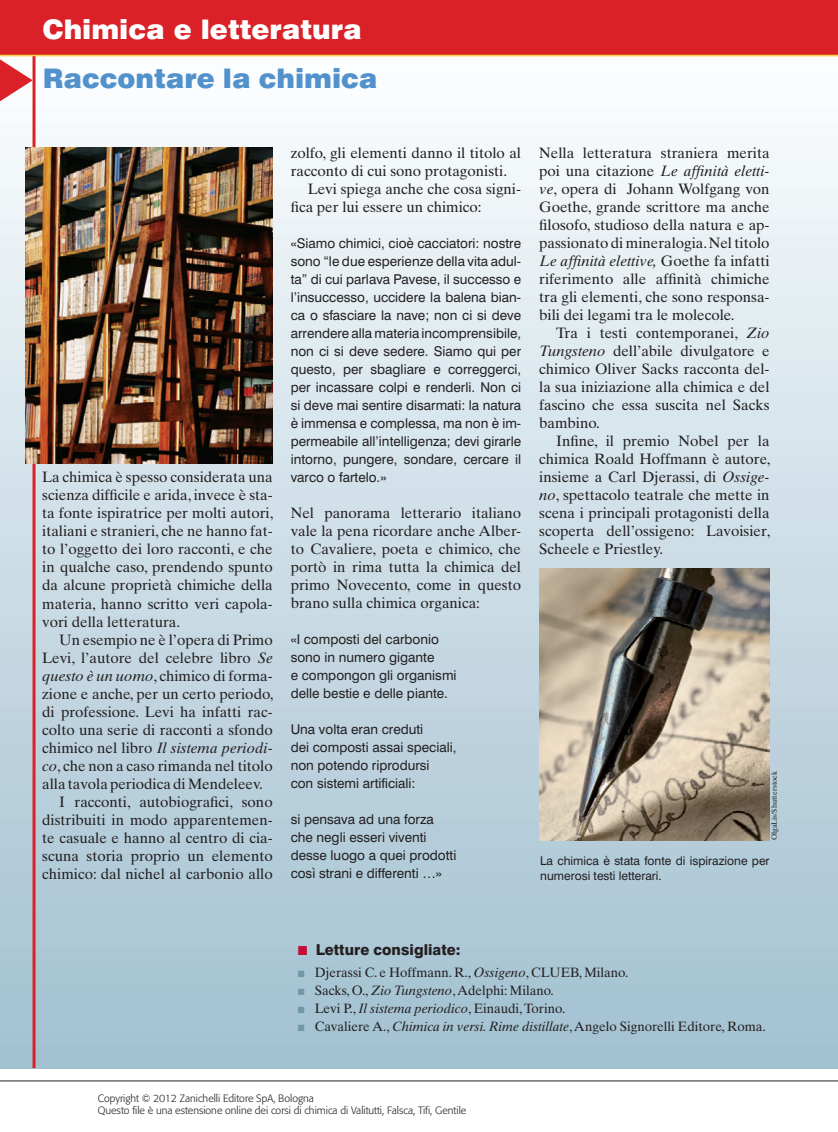
<style>
.page{position:relative;width:838px;height:1132px;background:#fff}
.page>*{position:absolute;margin:0;border:0;box-sizing:border-box;transform-origin:0 0}
.t1{font:900 27px "Swiss 721 BT";color:#5192cd}
.t2{font:900 27px "Swiss 721 BT";color:#fff}
.t3{font:15px/18px "Times Ten";color:#231f20;text-align:justify}
.t4{font:italic 15px "Times Ten";color:#231f20}
.t5{font:800 15px "Swiss 721 BT";color:#231f20}
.t6{font:13.5px/18px "Swiss 721 BT";color:#231f20}
.t7{font:13.5px "Times Ten";color:#231f20}
.t8{font:12px/15px "Swiss 721 BT";color:#231f20}
.t9{font:300 10.5px/12px "Formata";color:#231f20}
.t10{font:7.5px "Times Ten";color:#231f20}
.s1{font-style:italic}
.s2{font-style:normal}
.s3{font-family:"European Pi Three";font-weight:400;color:#c40c37}
.s4{font-family:"European Pi Three";font-size:10.5px;color:#7197a8}
</style>
<div class="page">
<div style="left:0;top:55px;width:838px;height:1012px;background:linear-gradient(to bottom,#fbfcfd,#a0bfcf)"></div>
<svg style="left:0;top:56px;width:33px;height:48px"></svg>
<hr style="left:33px;top:55px;width:3px;height:1012px;background:#da2128">
<img style="left:26px;top:147px;width:246px;height:316px">
<div style="left:0;top:0;width:838px;height:55px;background:#da2128"></div>
<hr style="left:0;top:55px;width:838px;height:1px;background:#fecc4e">
<img style="left:540px;top:568px;width:229px;height:272px">
<hr style="left:0;top:1080px;width:838px;height:1px;background:#231f20">
<h1 class="t2" style="left:43px;top:13px;width:321px">Chimica e letteratura</h1>
<h1 class="t1" style="left:43px;top:61px;width:336px">Raccontare la chimica</h1>
<p class="t3" style="left:42px;top:469px;width:233px">La chimica è spesso considerata una scienza difficile e arida, invece è sta&shy;ta fonte ispiratrice per molti autori, italiani e stranieri, che ne hanno fat&shy;to l’oggetto dei loro racconti, e che in qualche caso, prendendo spunto da alcune proprietà chimiche della materia, hanno scritto veri capola&shy;vori della letteratura.</p>
<p class="t3" style="left:59px;top:631px;width:215px">Un esempio ne è l’opera di Primo</p>
<p class="t3" style="left:42px;top:649px;width:232px">Levi, l’autore del celebre libro <span class="s1">Se</span></p>
<p class="t3" style="left:42px;top:667px;width:232px"><span class="s1">questo è un uomo</span>, chimico di forma-</p>
<p class="t3" style="left:42px;top:685px;width:233px">zione e anche, per un certo periodo,</p>
<p class="t3" style="left:42px;top:703px;width:232px">di professione. Levi ha infatti rac-</p>
<p class="t3" style="left:42px;top:721px;width:232px">colto una serie di racconti a sfondo</p>
<p class="t4" style="left:42px;top:741px;width:232px"><span class="s2">chimico nel libro</span> Il sistema periodi-</p>
<p class="t3" style="left:42px;top:757px;width:232px"><span class="s1">co</span>, che non a caso rimanda nel titolo</p>
<p class="t3" style="left:42px;top:775px;width:222px">alla tavola periodica di Mendeleev.</p>
<p class="t3" style="left:59px;top:793px;width:215px">I racconti, autobiografici, sono</p>
<p class="t3" style="left:42px;top:811px;width:232px">distribuiti in modo apparentemen-</p>
<p class="t3" style="left:42px;top:829px;width:232px">te casuale e hanno al centro di cia-</p>
<p class="t3" style="left:42px;top:847px;width:232px">scuna storia proprio un elemento</p>
<p class="t3" style="left:42px;top:865px;width:232px">chimico: dal nichel al carbonio allo</p>
<p class="t3" style="left:291px;top:145px;width:232px">zolfo, gli elementi danno il titolo al</p>
<p class="t3" style="left:291px;top:163px;width:218px">racconto di cui sono protagonisti.</p>
<p class="t3" style="left:308px;top:181px;width:215px">Levi spiega anche che cosa signi-</p>
<p class="t3" style="left:291px;top:199px;width:192px">fica per lui essere un chimico:</p>
<p class="t6" style="left:291px;top:235px;width:232px;text-align:justify">«Siamo chimici, cioè cacciatori: nostre sono “le due esperienze della vita adul&shy;ta” di cui parlava Pavese, il successo e l’insuccesso, uccidere la balena bian&shy;ca o sfasciare la nave; non ci si deve arrendere alla materia incomprensibile, non ci si deve sedere. Siamo qui per questo, per sbagliare e correggerci, per incassare colpi e renderli. Non ci si deve mai sentire disarmati: la natura è immensa e complessa, ma non è im&shy;permeabile all’intelligenza; devi girarle intorno, pungere, sondare, cercare il varco o fartelo.»</p>
<p class="t3" style="left:291px;top:505px;width:232px">Nel panorama letterario italiano vale la pena ricordare anche Alber&shy;to Cavaliere, poeta e chimico, che portò in rima tutta la chimica del primo Novecento, come in questo brano sulla chimica organica:</p>
<p class="t6" style="left:291px;top:631px;width:167px">«I composti del carbonio sono in numero gigante<br>e compongon gli organismi delle bestie e delle piante.</p>
<p class="t6" style="left:291px;top:721px;width:167px">Una volta eran creduti<br>dei composti assai speciali, non potendo riprodursi<br>con sistemi artificiali:</p>
<p class="t6" style="left:291px;top:811px;width:167px">si pensava ad una forza che negli esseri viventi desse luogo a quei prodotti così strani e differenti …»</p>
<p class="t3" style="left:539px;top:145px;width:232px">Nella letteratura straniera merita poi una citazione <span class="s1">Le affinità eletti&shy;ve</span>, opera di Johann Wolfgang von Goethe, grande scrittore ma anche filosofo, studioso della natura e ap&shy;passionato di mineralogia. Nel titolo <span class="s1">Le affinità elettive,</span> Goethe fa infatti riferimento alle affinità chimiche tra gli elementi, che sono responsa&shy;bili dei legami tra le molecole.</p>
<p class="t3" style="left:539px;top:325px;width:232px;text-indent:17px">Tra i testi contemporanei, <span class="s1">Zio Tungsteno</span> dell’abile divulgatore e chimico Oliver Sacks racconta del&shy;la sua iniziazione alla chimica e del fascino che essa suscita nel Sacks bambino.</p>
<p class="t3" style="left:539px;top:433px;width:233px;text-indent:17px">Infine, il premio Nobel per la chimica Roald Hoffmann è autore, insieme a Carl Djerassi, di <span class="s1">Ossige&shy;no</span>, spettacolo teatrale che mette in scena i principali protagonisti della scoperta dell’ossigeno: Lavoisier, Scheele e Priestley.</p>
<p class="t10" style="left:771px;top:840px;width:71px;rotate:-90deg">OlgaLis/Shutterstock</p>
<p class="t8" style="left:540px;top:853px;width:231px">La chimica è stata fonte di ispirazione per numerosi testi letterari.</p>
<p class="t5" style="left:298px;top:940px;width:164px"><span class="s3">-</span> Letture consigliate:</p>
<p class="t7" style="left:298px;top:967px;width:332px"><span class="s4">-</span> Djerassi C. e Hoffmann. R., <span class="s1">Ossigeno</span>, CLUEB, Milano.</p>
<p class="t7" style="left:298px;top:985px;width:257px"><span class="s4">-</span> Sacks, O., <span class="s1">Zio Tungsteno</span>, Adelphi: Milano.</p>
<p class="t7" style="left:298px;top:1003px;width:269px"><span class="s4">-</span> Levi P., <span class="s1">Il sistema periodico</span>, Einaudi, Torino.</p>
<p class="t7" style="left:298px;top:1021px;width:469px"><span class="s4">-</span> Cavaliere A., <span class="s1">Chimica in versi. Rime distillate</span>, Angelo Signorelli Editore, Roma.</p>
<p class="t9" style="left:98px;top:1092px;width:370px">Copyright © 2012 Zanichelli Editore SpA, Bologna<br>Questo file è una estensione online dei corsi di chimica di Valitutti, Falsca, Tifi, Gentile</p>
</div>
